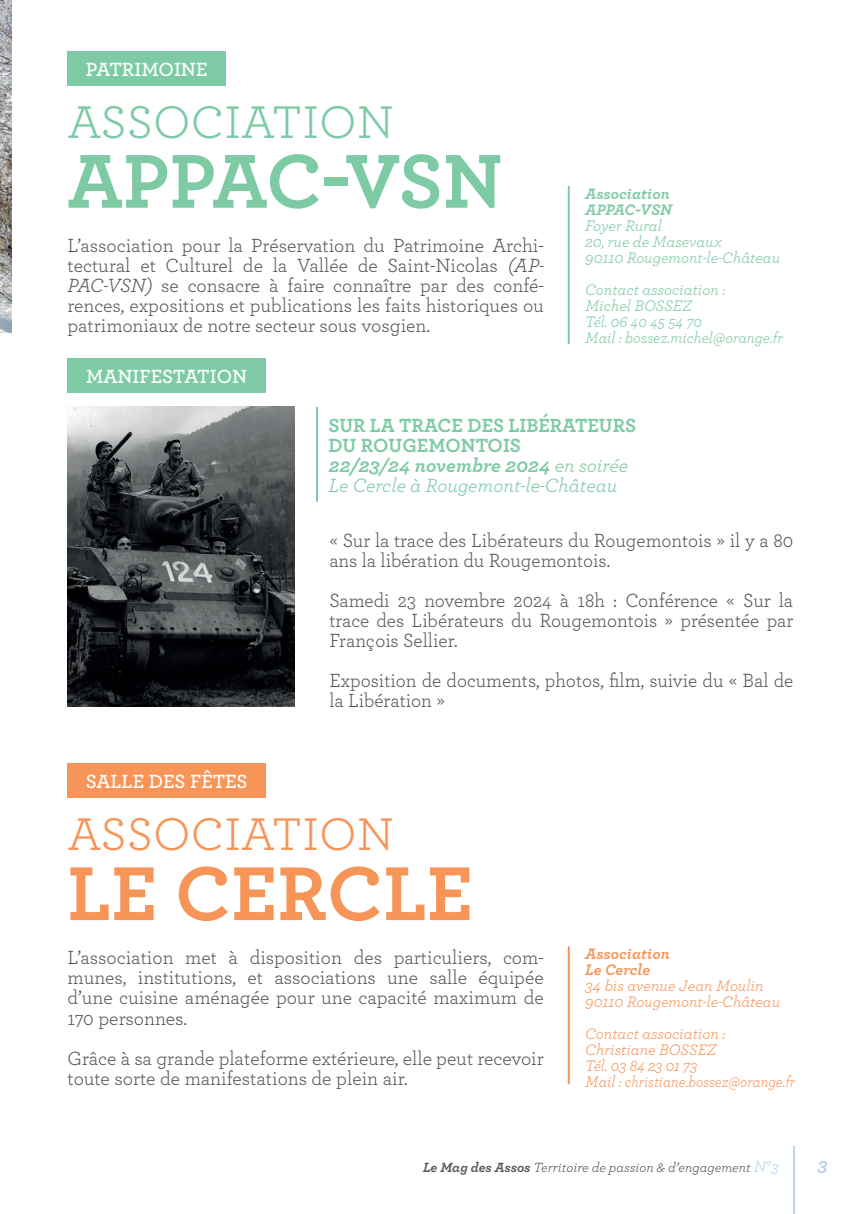
<style>
.page{position:relative;width:862px;height:1214px;background:#fff}
.page>*{position:absolute;margin:0;border:0;box-sizing:border-box;transform-origin:0 0}
.t1{font:700 80px "Archer Pro";letter-spacing:-.01em;color:#7ecaa5}
.t2{font:700 80px "Archer Pro";color:#f79559}
.t3{font:48px "Archer Pro";color:#7ecaa5}
.t4{font:48px "Archer Pro";color:#f79559}
.t5{font:20px/20px "Archer Pro";color:#57585a;text-align:justify}
.t6{font:20px/20px "Archer Pro";color:#57585a;scale:.96 1}
.t7{font:700 20px/20px "Archer Pro";color:#7ecaa5}
.t8{font:600 20px "Archer Pro";color:#fff}
.t9{font:italic 700 18px "Archer Pro";color:#b9d1ec}
.t10{font:italic 16px/16px "Archer Pro";color:#f79559}
.t11{font:italic 16px/16px "Archer Pro";color:#7ecaa5}
.t12{font:italic 700 16px/16px "Archer Pro";color:#7ecaa5}
.t13{font:italic 700 16px/16px "Archer Pro";color:#f79559}
.t14{font:italic 14px "Archer Pro";color:#57585a}
.s1{font-style:italic}
.s2{font-weight:400;font-style:italic}
.s3{font-weight:700}
.s4{font-size:16px;color:#b9d1ec}
</style>
<div class="page">
<img style="left:0;top:0;width:11px;height:333px">
<div style="left:67px;top:51px;width:159px;height:34px;background:#7ecaa5"></div>
<div style="left:67px;top:763px;width:199px;height:34px;background:#f79559"></div>
<hr style="left:568px;top:187px;width:2px;height:156px;background:#7ecaa5">
<hr style="left:568px;top:946px;width:2px;height:137px;background:#f79559">
<div style="left:67px;top:358px;width:199px;height:34px;background:#7ecaa5"></div>
<hr style="left:316px;top:407px;width:2px;height:94px;background:#7ecaa5">
<img style="left:67px;top:406px;width:228px;height:300px">
<hr style="left:793px;top:1145px;width:2px;height:68px;background:#b9d1ec">
<p class="t8" style="left:86px;top:54px;width:123px">PATRIMOINE</p>
<h2 class="t3" style="left:67px;top:89px;width:328px">ASSOCIATION</h2>
<h1 class="t1" style="left:67px;top:118px;width:436px">APPAC-VSN</h1>
<p class="t5" style="left:67px;top:234px;width:478px">L’association pour la Préservation du Patrimoine Archi&shy;tectural et Culturel de la Vallée de Saint-Nicolas <span class="s1">(AP-PAC-VSN)</span> se consacre à faire connaître par des confé&shy;rences, expositions et publications les faits historiques ou patrimoniaux de notre secteur sous vosgien.</p>
<p class="t8" style="left:86px;top:362px;width:163px">MANIFESTATION</p>
<p class="t12" style="left:585px;top:184px;width:88px">Association<br>APPAC-VSN</p>
<p class="t11" style="left:585px;top:216px;width:196px">Foyer Rural<br>20, rue de Masevaux<br>90110 Rougemont-le-Château</p>
<p class="t11" style="left:585px;top:280px;width:199px">Contact association :<br>Michel BOSSEZ<br>Tél. 06 40 45 54 70<br>Mail : bossez.michel@orange.fr</p>
<p class="t7" style="left:328px;top:414px;width:309px">SUR LA TRACE DES LIBÉRATEURS<br>DU ROUGEMONTOIS<br><span class="s1">22/23/24 novembre 2024</span> <span class="s2">en soirée<br>Le Cercle à Rougemont-le-Château</span></p>
<p class="t8" style="left:86px;top:766px;width:163px">SALLE DES FÊTES</p>
<p class="t6" style="left:329px;top:529px;width:485px">« Sur la trace des Libérateurs du Rougemontois » il y a 80 ans la libération du Rougemontois.</p>
<p class="t6" style="left:329px;top:589px;width:485px;text-align:justify">Samedi 23 novembre 2024 à 18h : Conférence « Sur la trace des Libérateurs du Rougemontois » présentée par François Sellier.</p>
<p class="t6" style="left:329px;top:669px;width:485px">Exposition de documents, photos, film, suivie du « Bal de la Libération »</p>
<h2 class="t4" style="left:67px;top:800px;width:328px">ASSOCIATION</h2>
<h1 class="t2" style="left:67px;top:830px;width:407px">LE CERCLE</h1>
<p class="t5" style="left:67px;top:946px;width:478px">L’association met à disposition des particuliers, com&shy;munes, institutions, et associations une salle équipée d’une cuisine aménagée pour une capacité maximum de 170 personnes.</p>
<p class="t5" style="left:67px;top:1046px;width:478px">Grâce à sa grande plateforme extérieure, elle peut recevoir toute sorte de manifestations de plein air.</p>
<p class="t13" style="left:585px;top:944px;width:86px">Association<br>Le Cercle</p>
<p class="t10" style="left:585px;top:976px;width:196px">34 bis avenue Jean Moulin<br>90110 Rougemont-le-Château</p>
<p class="t10" style="left:585px;top:1024px;width:211px">Contact association :<br>Christiane BOSSEZ<br>Tél. 03 84 23 01 73<br>Mail : christiane.bossez@orange.fr</p>
<p class="t14" style="left:423px;top:1157px;width:357px"><span class="s3">Le Mag des Assos</span> Territoire de passion &amp; d’engagement <span class="s4">N°3</span></p>
<p class="t9" style="left:817px;top:1152px;width:12px">3</p>
</div>
